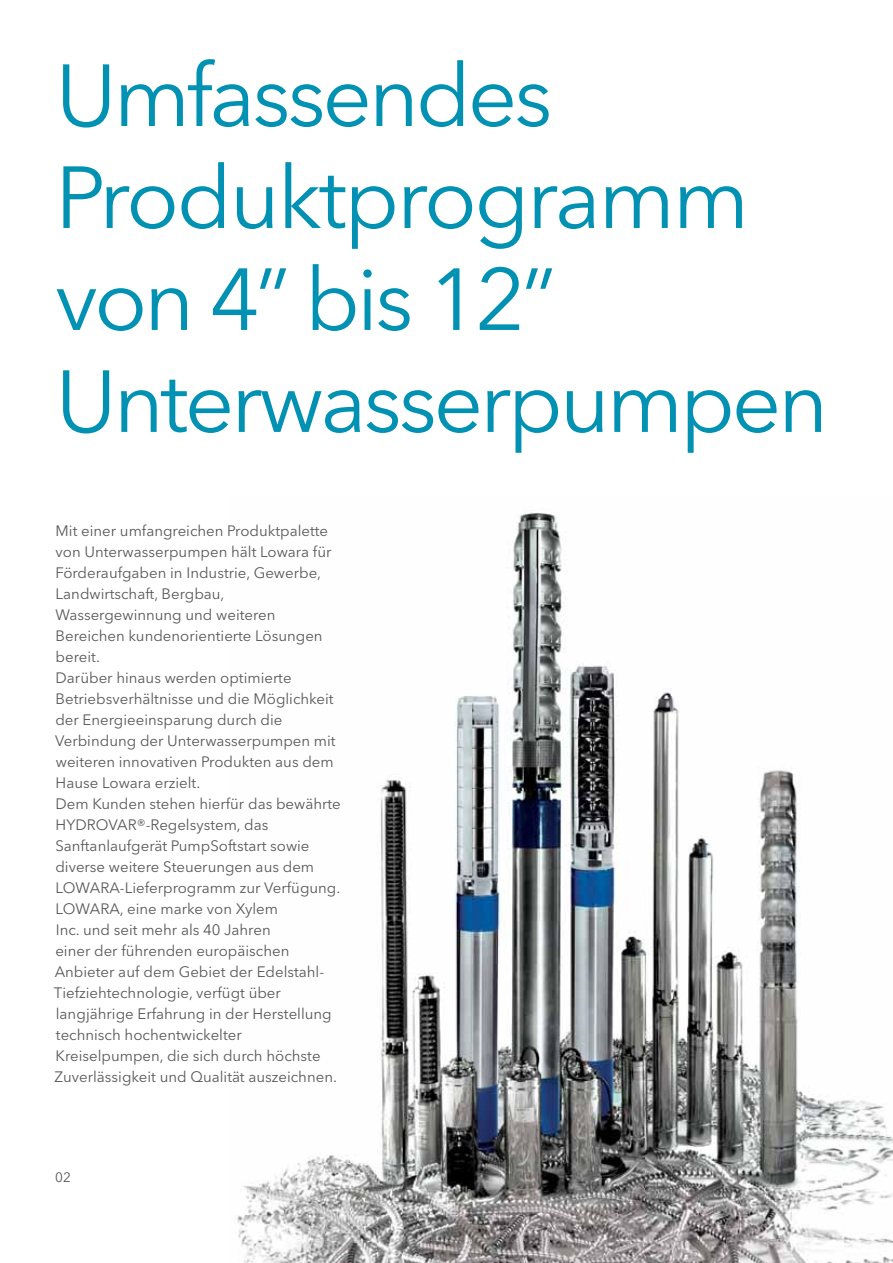
<style>
.page{position:relative;width:893px;height:1263px;background:#fff}
.page>*{position:absolute;margin:0;border:0;box-sizing:border-box;transform-origin:0 0}
.t1{font:87px/102px "Avenir Next LT Pro";letter-spacing:-.04em;color:#0091b3}
.t2{font:15px/21px "Avenir Next LT Pro";color:#58595b}
.t3{font:13.5px "Avenir Next LT Pro";color:#58595b}
</style>
<div class="page">
<img style="left:237px;top:512px;width:655px;height:751px">
<img style="left:892px;top:497px;width:1px;height:766px">
<h1 class="t1" style="left:55px;top:45px;width:775px">Umfassendes<br>Produktprogramm von 4” bis 12”<br>Unterwasserpumpen</h1>
<p class="t2" style="left:54px;top:520px;width:288px">Mit einer umfangreichen Produktpalette von Unterwasserpumpen hält Lowara für Förderaufgaben in Industrie, Gewerbe, Landwirtschaft, Bergbau, Wassergewinnung und weiteren Bereichen kundenorientierte Lösungen bereit.<br>Darüber hinaus werden optimierte Betriebsverhältnisse und die Möglichkeit der Energieeinsparung durch die Verbindung der Unterwasserpumpen mit weiteren innovativen Produkten aus dem Hause Lowara erzielt.<br>Dem Kunden stehen hierfür das bewährte HYDROVAR®-Regelsystem, das Sanftanlaufgerät PumpSoftstart sowie diverse weitere Steuerungen aus dem LOWARA-Lieferprogramm zur Verfügung.<br>LOWARA, eine marke von Xylem<br>Inc. und seit mehr als 40 Jahren<br>einer der führenden europäischen Anbieter auf dem Gebiet der Edelstahl-Tiefziehtechnologie, verfügt über langjährige Erfahrung in der Herstellung technisch hochentwickelter Kreiselpumpen, die sich durch höchste Zuverlässigkeit und Qualität auszeichnen.</p>
<p class="t3" style="left:55px;top:1169px;width:17px">02</p>
</div>
